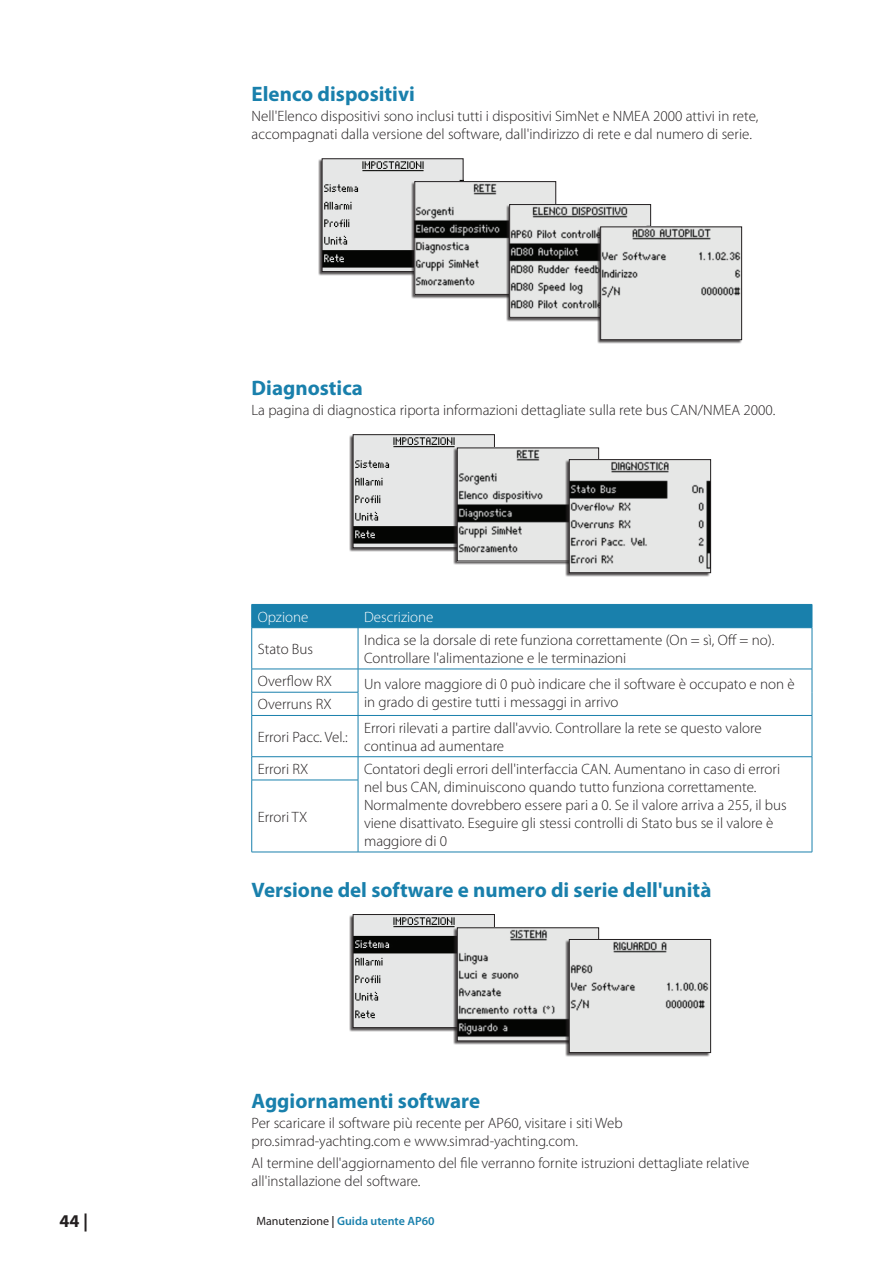
<style>
.page{position:relative;width:893px;height:1263px;background:#fff}
.page>*{position:absolute;margin:0;border:0;box-sizing:border-box;transform-origin:0 0}
.t1{font:700 21px "Myriad Pro";color:#1980ac}
.t2{font:700 18px "Myriad Pro";color:#231f20}
.t3{font:300 15px/18px "Myriad Pro";color:#231f20}
.t4{font:300 15px "Myriad Pro";color:#fff}
.t5{font:600 12px "Myriad Pro";color:#1980ac}
.s1{font-weight:400;color:#231f20}
.s2{color:#231f20}
</style>
<div class="page">
<div style="left:318px;top:159px;width:145px;height:117px;background:#231f20;opacity:.75"></div>
<img style="left:324px;top:161px;width:137px;height:109px">
<div style="left:322px;top:159px;width:141px;height:113px;border:1px solid #231f20"></div>
<div style="left:411px;top:182px;width:145px;height:116px;background:#231f20;opacity:.75"></div>
<img style="left:417px;top:183px;width:137px;height:109px">
<div style="left:415px;top:181px;width:141px;height:113px;border:1px solid #231f20"></div>
<div style="left:506px;top:205px;width:144px;height:116px;background:#231f20;opacity:.75"></div>
<img style="left:511px;top:206px;width:138px;height:109px">
<div style="left:509px;top:204px;width:142px;height:113px;border:1px solid #231f20"></div>
<div style="left:597px;top:227px;width:144px;height:117px;background:#231f20;opacity:.75"></div>
<img style="left:602px;top:229px;width:138px;height:109px">
<div style="left:600px;top:227px;width:142px;height:113px;border:1px solid #231f20"></div>
<div style="left:349px;top:435px;width:145px;height:116px;background:#231f20;opacity:.75"></div>
<img style="left:355px;top:437px;width:137px;height:109px">
<div style="left:353px;top:435px;width:141px;height:113px;border:1px solid #231f20"></div>
<div style="left:453px;top:448px;width:145px;height:117px;background:#231f20;opacity:.75"></div>
<img style="left:459px;top:450px;width:138px;height:109px">
<div style="left:457px;top:448px;width:142px;height:113px;border:1px solid #231f20"></div>
<div style="left:565px;top:460px;width:145px;height:116px;background:#231f20;opacity:.75"></div>
<img style="left:571px;top:462px;width:138px;height:109px">
<div style="left:569px;top:460px;width:142px;height:113px;border:1px solid #231f20"></div>
<div style="left:251px;top:604px;width:562px;height:24px;background:#1980ac"></div>
<hr style="left:252px;top:627px;width:106px;height:1px;background:#1980ac">
<hr style="left:251px;top:628px;width:1px;height:41px;background:#1980ac">
<hr style="left:358px;top:627px;width:454px;height:1px;background:#1980ac">
<hr style="left:358px;top:628px;width:1px;height:41px;background:#1980ac">
<hr style="left:812px;top:628px;width:1px;height:41px;background:#1980ac">
<hr style="left:252px;top:669px;width:106px;height:1px;background:#1980ac">
<hr style="left:358px;top:669px;width:454px;height:1px;background:#1980ac">
<hr style="left:252px;top:692px;width:106px;height:1px;background:#1980ac">
<svg style="left:251px;top:669px;width:1px;height:46px"></svg>
<svg style="left:358px;top:669px;width:1px;height:46px"></svg>
<svg style="left:812px;top:669px;width:1px;height:46px"></svg>
<hr style="left:252px;top:715px;width:106px;height:1px;background:#1980ac">
<hr style="left:251px;top:716px;width:1px;height:40px;background:#1980ac">
<hr style="left:358px;top:715px;width:454px;height:1px;background:#1980ac">
<hr style="left:358px;top:716px;width:1px;height:40px;background:#1980ac">
<hr style="left:812px;top:716px;width:1px;height:40px;background:#1980ac">
<hr style="left:252px;top:756px;width:106px;height:1px;background:#1980ac">
<svg style="left:251px;top:757px;width:1px;height:23px"></svg>
<hr style="left:358px;top:756px;width:454px;height:1px;background:#1980ac">
<svg style="left:358px;top:757px;width:1px;height:23px"></svg>
<svg style="left:812px;top:757px;width:1px;height:23px"></svg>
<hr style="left:252px;top:780px;width:106px;height:1px;background:#1980ac">
<hr style="left:251px;top:780px;width:1px;height:72px;background:#1980ac">
<hr style="left:358px;top:780px;width:1px;height:72px;background:#1980ac">
<hr style="left:812px;top:780px;width:1px;height:72px;background:#1980ac">
<hr style="left:252px;top:852px;width:106px;height:1px;background:#1980ac">
<hr style="left:358px;top:852px;width:454px;height:1px;background:#1980ac">
<div style="left:349px;top:915px;width:145px;height:116px;background:#231f20;opacity:.75"></div>
<img style="left:355px;top:916px;width:137px;height:110px">
<div style="left:353px;top:914px;width:141px;height:114px;border:1px solid #231f20"></div>
<div style="left:453px;top:928px;width:145px;height:117px;background:#231f20;opacity:.75"></div>
<img style="left:459px;top:930px;width:138px;height:109px">
<div style="left:457px;top:928px;width:142px;height:113px;border:1px solid #231f20"></div>
<div style="left:565px;top:940px;width:145px;height:116px;background:#231f20;opacity:.75"></div>
<img style="left:571px;top:941px;width:138px;height:109px">
<div style="left:569px;top:939px;width:142px;height:113px;border:1px solid #231f20"></div>
<h1 class="t1" style="left:252px;top:80px;width:165px">Elenco dispositivi</h1>
<p class="t3" style="left:252px;top:107px;width:508px">Nell'Elenco dispositivi sono inclusi tutti i dispositivi SimNet e NMEA 2000 attivi in rete, accompagnati dalla versione del software, dall'indirizzo di rete e dal numero di serie.</p>
<h1 class="t1" style="left:252px;top:374px;width:113px">Diagnostica</h1>
<p class="t3" style="left:252px;top:401px;width:525px">La pagina di diagnostica riporta informazioni dettagliate sulla rete bus CAN/NMEA 2000.</p>
<p class="t4" style="left:258px;top:608px;width:52px">Opzione</p>
<p class="t4" style="left:364px;top:608px;width:71px">Descrizione</p>
<p class="t3" style="left:258px;top:640px;width:57px">Stato Bus</p>
<p class="t3" style="left:364px;top:631px;width:412px">Indica se la dorsale di rete funziona correttamente (On = sì, Off = no).<br>Controllare l'alimentazione e le terminazioni</p>
<p class="t3" style="left:258px;top:672px;width:76px">Overflow RX</p>
<p class="t3" style="left:364px;top:675px;width:432px">Un valore maggiore di 0 può indicare che il software è occupato e non è</p>
<p class="t3" style="left:258px;top:696px;width:75px">Overruns RX</p>
<p class="t3" style="left:364px;top:693px;width:256px">in grado di gestire tutti i messaggi in arrivo</p>
<p class="t3" style="left:258px;top:728px;width:91px">Errori Pacc. Vel.:</p>
<p class="t3" style="left:364px;top:719px;width:399px">Errori rilevati a partire dall'avvio. Controllare la rete se questo valore continua ad aumentare</p>
<p class="t3" style="left:258px;top:760px;width:52px">Errori RX</p>
<p class="t3" style="left:364px;top:760px;width:424px">Contatori degli errori dell'interfaccia CAN. Aumentano in caso di errori nel bus CAN, diminuiscono quando tutto funziona correttamente.<br>Normalmente dovrebbero essere pari a 0. Se il valore arriva a 255, il bus viene disattivato. Eseguire gli stessi controlli di Stato bus se il valore è maggiore di 0</p>
<p class="t3" style="left:258px;top:808px;width:51px">Errori TX</p>
<h1 class="t1" style="left:252px;top:876px;width:461px">Versione del software e numero di serie dell'unità</h1>
<h1 class="t1" style="left:252px;top:1087px;width:230px">Aggiornamenti software</h1>
<p class="t3" style="left:252px;top:1114px;width:373px">Per scaricare il software più recente per AP60, visitare i siti Web pro.simrad-yachting.com e www.simrad-yachting.com.</p>
<p class="t3" style="left:252px;top:1154px;width:499px">Al termine dell'aggiornamento del file verranno fornite istruzioni dettagliate relative all'installazione del software.</p>
<p class="t2" style="left:60px;top:1209px;width:30px">44 |</p>
<p class="t5" style="left:256px;top:1213px;width:180px"><span class="s1">Manutenzione</span> <span class="s2">|</span> Guida utente AP60</p>
</div>
